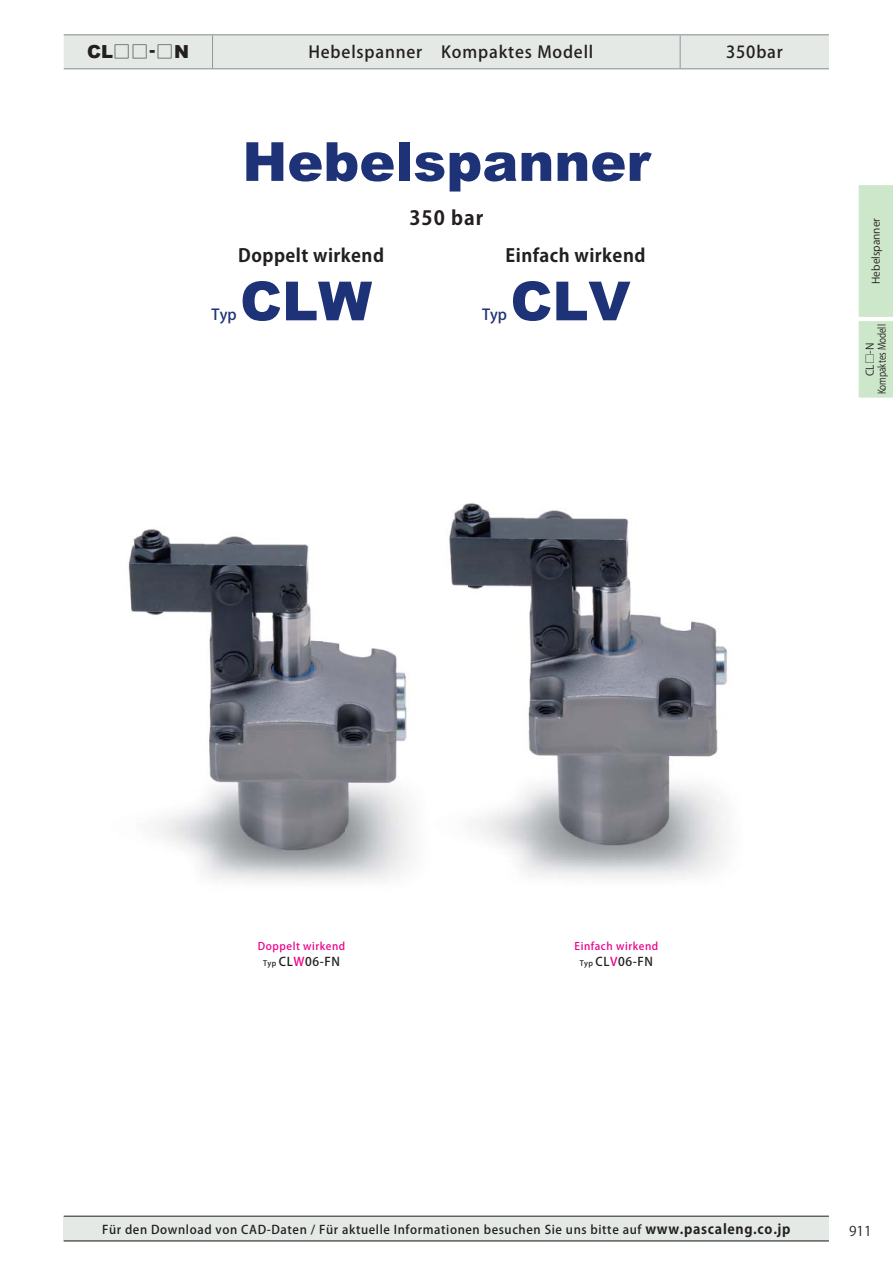
<style>
.page{position:relative;width:893px;height:1263px;background:#fff}
.page>*{position:absolute;margin:0;border:0;box-sizing:border-box;transform-origin:0 0}
.t1{font:900 54px "Arial";color:#1e3277}
.t2{font:19.5px "Koz Go Pro Bold 90 msp RKSJ H";letter-spacing:.05em;color:#231f20}
.t3{font:18px "Koz Go Pro Bold 90 msp RKSJ H";letter-spacing:.025em;color:#231f20}
.t4{font:900 18px "Arial";color:#231f20}
.t5{font:16.5px "Koz Go Pro Medium 90 msp RKSJ H";letter-spacing:.05em;color:#231f20}
.t6{font:15px "Koz Go Pro Medium 90 msp RKSJ H";color:#1e3277}
.t7{font:13.5px "Koz Go Pro Regular 90 msp RKSJ H";color:#231f20}
.t8{font:12px "Koz Go Pro Medium 90 msp RKSJ H";letter-spacing:.05em;color:#231f20}
.t9{font:10.5px/12px "Koz Go Pro Regular 90 msp RKSJ H";color:#231f20;text-align:center}
.t10{font:10.5px "Koz Go Pro Medium 90 msp RKSJ H";letter-spacing:.05em;color:#ec008c}
.s1{font-family:"Koz Go Pro Extra Light 90 msp RKSJ H";font-weight:400;font-size:17.25px}
.s2{font-size:17.25px}
.s3{font-size:7.5px}
.s4{color:#ec008c}
.s5{font-family:"Koz Go Pro Bold 90 msp RKSJ H";font-size:13.5px}
</style>
<div class="page">
<div style="left:64px;top:1216px;width:765px;height:25px;background:#e4e9e6"></div>
<hr style="left:64px;top:1216px;width:765px;height:1px;background:#231f20">
<hr style="left:64px;top:1241px;width:765px;height:1px;background:#231f20">
<div style="left:64px;top:35px;width:765px;height:33px;background:#e4e9e6"></div>
<hr style="left:212px;top:35px;width:1px;height:33px;background:#939598">
<hr style="left:680px;top:35px;width:1px;height:33px;background:#939598">
<hr style="left:64px;top:34px;width:765px;height:1px;background:#939598">
<hr style="left:64px;top:68px;width:765px;height:1px;background:#939598">
<div style="left:859px;top:185px;width:34px;height:213px;background:#cde7ca"></div>
<img style="left:156px;top:733px;width:232px;height:148px">
<img style="left:475px;top:731px;width:250px;height:147px">
<img style="left:467px;top:503px;width:224px;height:205px">
<img style="left:691px;top:621px;width:36px;height:140px">
<img style="left:528px;top:708px;width:164px;height:23px">
<img style="left:128px;top:529px;width:196px;height:206px">
<img style="left:324px;top:641px;width:81px;height:92px">
<img style="left:388px;top:732px;width:17px;height:144px">
<img style="left:405px;top:503px;width:62px;height:229px">
<img style="left:405px;top:732px;width:9px;height:134px">
<h3 class="t4" style="left:87px;top:38px;width:103px">CL<span class="s1">□□</span><span class="s2">-</span><span class="s1">□</span>N</h3>
<h3 class="t5" style="left:308px;top:46px;width:286px">Hebelspanner Kompaktes Modell</h3>
<h3 class="t5" style="left:726px;top:46px;width:76px">350bar　</h3>
<h1 class="t1" style="left:242px;top:122px;width:409px">Hebelspanner</h1>
<h2 class="t2" style="left:409px;top:211px;width:75px">350 bar</h2>
<h3 class="t3" style="left:238px;top:248px;width:147px">Doppelt wirkend</h3>
<h3 class="t3" style="left:506px;top:248px;width:141px">Einfach wirkend</h3>
<h1 class="t1" style="left:240px;top:261px;width:133px">CLW</h1>
<p class="t6" style="left:212px;top:309px;width:27px">Typ</p>
<h1 class="t1" style="left:510px;top:261px;width:122px">CLV</h1>
<p class="t6" style="left:482px;top:309px;width:27px">Typ</p>
<p class="t9" style="left:871px;top:284px;width:67px;rotate:-90deg">Hebelspanner</p>
<p class="t9" style="left:865px;top:394px;width:72px;rotate:-90deg">CL□-N<br>Kompaktes Modell</p>
<p class="t10" style="left:258px;top:942px;width:89px">Doppelt wirkend</p>
<p class="t8" style="left:263px;top:957px;width:78px"><span class="s3">Typ</span> CL<span class="s4">W</span>06-FN</p>
<p class="t10" style="left:574px;top:942px;width:85px">Einfach wirkend</p>
<p class="t8" style="left:580px;top:957px;width:75px"><span class="s3">Typ</span> CL<span class="s4">V</span>06-FN</p>
<p class="t8" style="left:102px;top:1225px;width:690px">Für den Download von CAD-Daten / Für aktuelle Informationen besuchen Sie uns bitte auf <span class="s5">www.pascaleng.co.jp</span></p>
<p class="t7" style="left:849px;top:1226px;width:24px">911</p>
</div>
